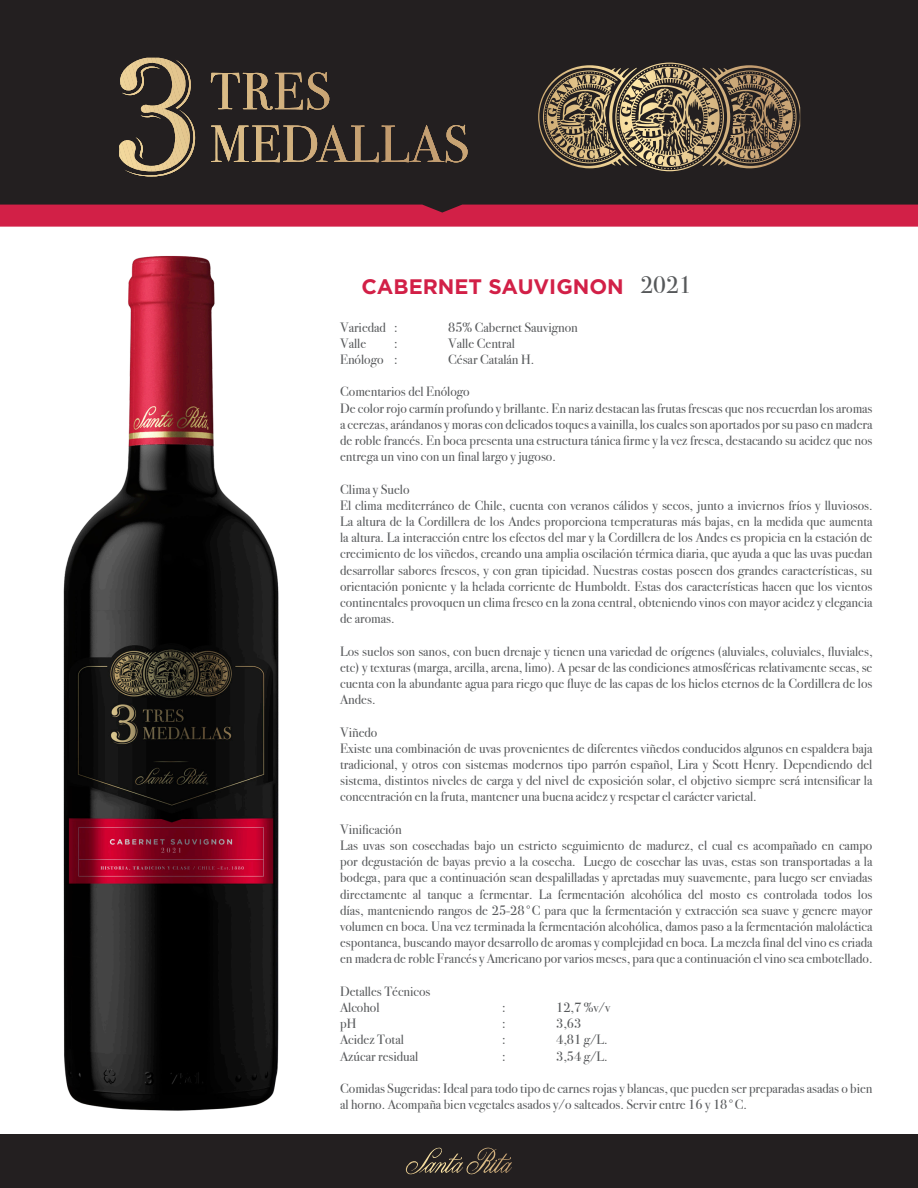
<style>
.page{position:relative;width:918px;height:1188px;background:#fff}
.page>*{position:absolute;margin:0;border:0;box-sizing:border-box;transform-origin:0 0}
.t1{font:24px "Bodoni Svty Two ITCTT";color:#56585a}
.t2{font:700 21px "Gotham";color:#d22047}
.t3{font:13.5px/16.2px "Bodoni Svty Two ITCTT";color:#56585a;text-align:justify}
</style>
<div class="page">
<div style="left:0;top:1134px;width:918px;height:54px;background:#231f20"></div>
<div style="left:0;top:0;width:918px;height:213px;background:#231f20"></div>
<svg style="left:466px;top:1148px;width:46px;height:27px"></svg>
<svg style="left:119px;top:58px;width:76px;height:118px"></svg>
<svg style="left:211px;top:72px;width:118px;height:38px"></svg>
<svg style="left:211px;top:125px;width:257px;height:37px"></svg>
<svg style="left:615px;top:63px;width:113px;height:108px"></svg>
<img style="left:63px;top:256px;width:216px;height:855px">
<div style="left:0;top:205px;width:918px;height:22px;background:#d22047"></div>
<p class="t2" style="left:361px;top:272px;width:264px">CABERNET SAUVIGNON</p>
<p class="t1" style="left:640px;top:266px;width:53px">2021</p>
<p class="t3" style="left:340px;top:317px;width:59px">Variedad :</p>
<p class="t3" style="left:448px;top:317px;width:131px">85% Cabernet Sauvignon</p>
<p class="t3" style="left:340px;top:334px;width:28px">Valle</p>
<p class="t3" style="left:394px;top:334px;width:5px">:</p>
<p class="t3" style="left:448px;top:334px;width:68px">Valle Central</p>
<p class="t3" style="left:340px;top:350px;width:59px">Enólogo :</p>
<p class="t3" style="left:448px;top:350px;width:88px">César Catalán H.</p>
<p class="t3" style="left:340px;top:382px;width:131px">Comentarios del Enólogo</p>
<p class="t3" style="left:340px;top:398px;width:534px">De color rojo carmín profundo y brillante. En nariz destacan las frutas frescas que nos recuerdan los aromas a cerezas, arándanos y moras con delicados toques a vainilla, los cuales son aportados por su paso en madera de roble francés. En boca presenta una estructura tánica firme y la vez fresca, destacando su acidez que nos entrega un vino con un final largo y jugoso.</p>
<p class="t3" style="left:340px;top:479px;width:71px">Clima y Suelo</p>
<p class="t3" style="left:340px;top:496px;width:534px">El clima mediterráneo de Chile, cuenta con veranos cálidos y secos, junto a inviernos fríos y lluviosos.<br>La altura de la Cordillera de los Andes proporciona temperaturas más bajas, en la medida que aumenta la altura. La interacción entre los efectos del mar y la Cordillera de los Andes es propicia en la estación de crecimiento de los viñedos, creando una amplia oscilación térmica diaria, que ayuda a que las uvas puedan desarrollar sabores frescos, y con gran tipicidad. Nuestras costas poseen dos grandes características, su orientación poniente y la helada corriente de Humboldt. Estas dos características hacen que los vientos continentales provoquen un clima fresco en la zona central, obteniendo vinos con mayor acidez y elegancia de aromas.</p>
<p class="t3" style="left:340px;top:641px;width:534px">Los suelos son sanos, con buen drenaje y tienen una variedad de orígenes (aluviales, coluviales, fluviales, etc) y texturas (marga, arcilla, arena, limo). A pesar de las condiciones atmosféricas relativamente secas, se cuenta con la abundante agua para riego que fluye de las capas de los hielos eternos de la Cordillera de los Andes.</p>
<p class="t3" style="left:340px;top:722px;width:39px">Viñedo</p>
<p class="t3" style="left:340px;top:739px;width:534px">Existe una combinación de uvas provenientes de diferentes viñedos conducidos algunos en espaldera baja tradicional, y otros con sistemas modernos tipo parrón español, Lira y Scott Henry. Dependiendo del sistema, distintos niveles de carga y del nivel de exposición solar, el objetivo siempre será intensificar la concentración en la fruta, mantener una buena acidez y respetar el carácter varietal.</p>
<p class="t3" style="left:340px;top:820px;width:63px">Vinificación</p>
<p class="t3" style="left:340px;top:836px;width:534px">Las uvas son cosechadas bajo un estricto seguimiento de madurez, el cual es acompañado en campo por degustación de bayas previo a la cosecha. Luego de cosechar las uvas, estas son transportadas a la bodega, para que a continuación sean despalilladas y apretadas muy suavemente, para luego ser enviadas directamente al tanque a fermentar. La fermentación alcohólica del mosto es controlada todos los días, manteniendo rangos de 25-28°C para que la fermentación y extracción sea suave y genere mayor volumen en boca. Una vez terminada la fermentación alcohólica, damos paso a la fermentación maloláctica espontanea, buscando mayor desarrollo de aromas y complejidad en boca. La mezcla final del vino es criada en madera de roble Francés y Americano por varios meses, para que a continuación el vino sea embotellado.</p>
<p class="t3" style="left:340px;top:982px;width:92px">Detalles Técnicos</p>
<p class="t3" style="left:340px;top:998px;width:41px">Alcohol</p>
<p class="t3" style="left:502px;top:998px;width:5px">:</p>
<p class="t3" style="left:556px;top:998px;width:56px">12,7 %v/v</p>
<p class="t3" style="left:340px;top:1014px;width:18px">pH</p>
<p class="t3" style="left:502px;top:1014px;width:5px">:</p>
<p class="t3" style="left:556px;top:1014px;width:27px">3,63</p>
<p class="t3" style="left:340px;top:1030px;width:65px">Acidez Total</p>
<p class="t3" style="left:502px;top:1030px;width:5px">:</p>
<p class="t3" style="left:556px;top:1030px;width:53px">4,81 g/L.</p>
<p class="t3" style="left:340px;top:1046px;width:80px">Azúcar residual</p>
<p class="t3" style="left:502px;top:1046px;width:5px">:</p>
<p class="t3" style="left:556px;top:1046px;width:53px">3,54 g/L.</p>
<p class="t3" style="left:340px;top:1079px;width:534px">Comidas Sugeridas: Ideal para todo tipo de carnes rojas y blancas, que pueden ser preparadas asadas o bien al horno. Acompaña bien vegetales asados y/o salteados. Servir entre 16 y 18°C.</p>
</div>
